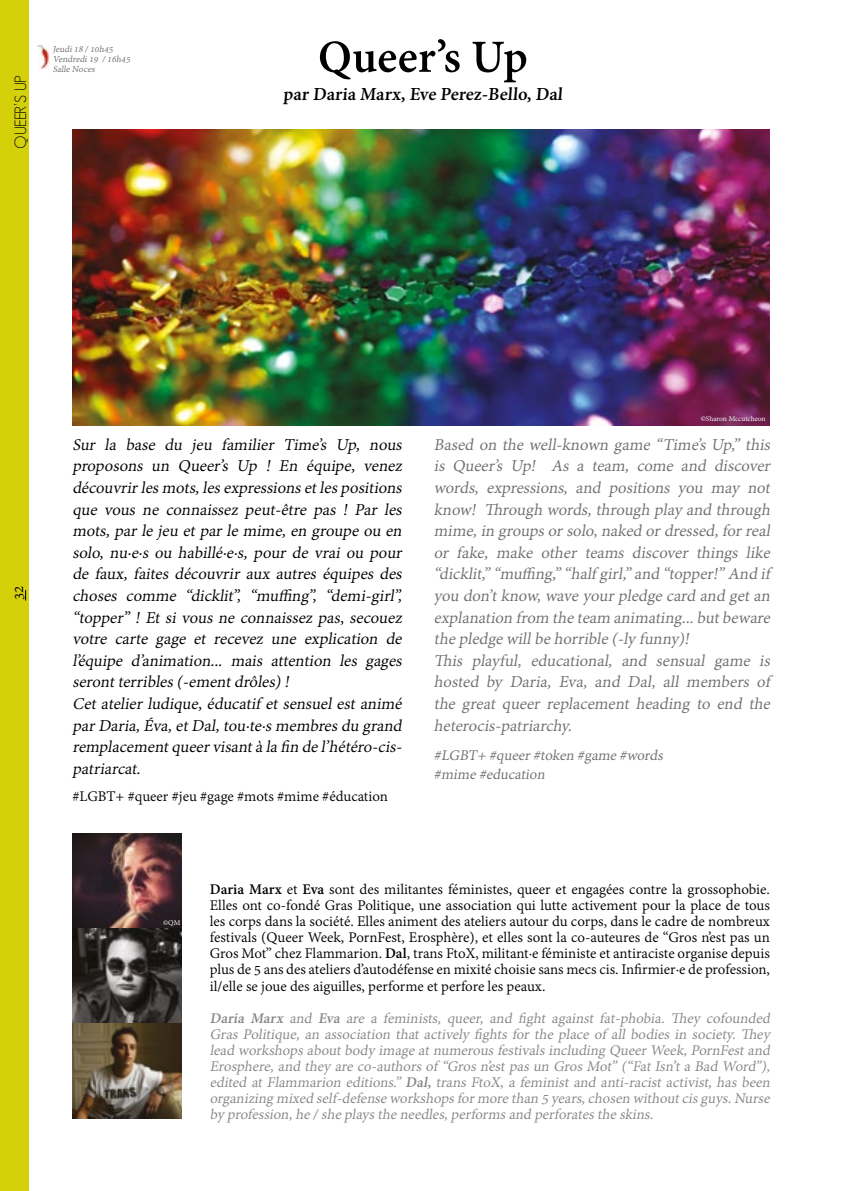
<style>
.page{position:relative;width:842px;height:1191px;background:#fff}
.page>*{position:absolute;margin:0;border:0;box-sizing:border-box;transform-origin:0 0}
.t1{font:700 50px "Adobe Gurmukhi";color:#000}
.t2{font:700 20px "Adobe Gurmukhi";color:#000}
.t3{font:italic 18px/21.6px "Adobe Gurmukhi";color:#000}
.t4{font:italic 18px/21.6px "Adobe Gurmukhi";letter-spacing:.005em;color:#706f6f}
.t5{font:16px/16px "Adobe Gurmukhi";color:#000;text-align:justify}
.t6{font:italic 16px/16px "Adobe Gurmukhi";letter-spacing:-.01em;color:#878787;text-align:justify}
.t7{font:italic 16px/19.2px "Adobe Gurmukhi";color:#706f6f}
.t8{font:300 16px "Geosans";letter-spacing:-.05em;color:#000}
.t9{font:italic 10px/10px "Adobe Gurmukhi";color:#706f6f}
.t10{font:8px "Adobe Gurmukhi";letter-spacing:-.005em;color:#fff}
.s1{font-weight:700}
</style>
<div class="page">
<div style="left:0;top:0;width:29px;height:1191px;background:#d4d10b"></div>
<img style="left:72px;top:833px;width:110px;height:95px">
<svg style="left:72px;top:928px;width:110px;height:95px;background:#433f3d"></svg>
<img style="left:72px;top:1023px;width:110px;height:96px">
<img style="left:72px;top:130px;width:698px;height:295px">
<img style="left:37px;top:45px;width:12px;height:24px">
<p class="t8" style="left:12px;top:148px;width:75px;rotate:-90deg">QUEER’S UP</p>
<p class="t9" style="left:53px;top:45px;width:81px">Jeudi18 /10h45<br>Vendredi19 /16h45<br>Salle Noces</p>
<h1 class="t1" style="left:318px;top:29px;width:211px">Queer’s Up</h1>
<p class="t2" style="left:283px;top:83px;width:283px">par Daria Marx, Eve Perez-Bello, Dal</p>
<p class="t5" style="left:11px;top:600px;width:16px;rotate:-90deg">32</p>
<p class="t3" style="left:72px;top:434px;width:334px">Sur la base du j eu familier Time’s Up, nous proposons un Queer’s Up ! En équipe, venez découvrirlesmots,lesexpressionsetlespositions que vous ne connaissez peut-être pas ! Par les mots, par le jeu et par le mime, en groupe ou en solo, nu·e·s ou habillé·e·s, pour de vrai ou pour de faux, faites découvrir aux autres équipes des choses comme “dicklit”, “muffing”, “demi-girl”, “topper” ! Et si vous ne connaissez pas, secouez votre carte gage et recevez une explication de l’équipe d’animation... mais attention les gages serontterribles(-ementdrôles)!<br>Cet atelier ludique, éducatif et sensuel est animé parDaria,Éva,etDal,tou·te·smembresdu grand remplacementqueervisantà la fin de l’hétéro-cis&shy;patriarcat.</p>
<p class="t5" style="left:72px;top:789px;width:317px">#LGBT+ #queer #jeu #gage #mots #mime #éducation</p>
<p class="t10" style="left:701px;top:414px;width:66px">©Sharon Mccutcheon</p>
<p class="t4" style="left:434px;top:434px;width:341px">Based on the well-known game “Time’s Up,” this is Queer’s Up! As a team, come and discover words, expressions, and positions you may not know! Through words,through play and through mime,in groupsorsolo,naked ordressed,forreal or fake, make other teams discover things like “dicklit,” “muffing,” “half girl,” and “topper!” And if you don’tknow,wave yourpledge card and getan explanation from the team animating...butbeware the pledge willbe horrible (-ly funny)!<br>This playful, educational, and sensual game is hosted by Daria, Eva, and Dal, all members of the great queer replacement heading to end the heterocis-patriarchy.</p>
<p class="t7" style="left:434px;top:746px;width:233px">#LGBT+ #queer#token #game #words #mime #education</p>
<p class="t10" style="left:163px;top:918px;width:19px">©QM</p>
<p class="t5" style="left:210px;top:882px;width:562px"><span class="s1">Daria Marx</span> et <span class="s1">Eva</span> sont des militantes féministes, queer et engagées contre la grossophobie.<br>Elles ont co-fondé Gras Politique, une association qui lutte activement pour la place de tous les corps dans la société. Elles animent des ateliers autour du corps, dans le cadre de nombreux festivals (Queer Week, PornFest, Erosphère), et elles sont la co-auteures de “Gros n’est pas un Gros Mot” chez Flammarion. <span class="s1">Dal</span>, trans FtoX, militant·e féministe et antiraciste organise depuis plus de 5 ans des ateliers d’autodéfense en mixité choisie sans mecs cis. Infirmier·e de profession, il/elle se joue des aiguilles, performe et perfore les peaux.</p>
<p class="t6" style="left:210px;top:1010px;width:565px"><span class="s1">Daria Marx</span> and <span class="s1">Eva</span> are a feminists, queer, and fight against fat-phobia. They cofounded Gras Politique, an association that actively fights for the place of all bodies in society. They lead workshopsaboutbody image atnumerousfestivalsincluding QueerWeek,PornFestand Erosphere, and they are co-authors of “Gros n’est pas un Gros Mot” (“Fat Isn’t a Bad Word”), edited at Flammarion editions.” <span class="s1">Dal,</span> trans FtoX, a feminist and anti-racist activist, has been organizing mixed self-defense workshopsformore than 5 years,chosen withoutcisguys.Nurse by profession,he /she playsthe needles,performsand perforatesthe skins.</p>
</div>
